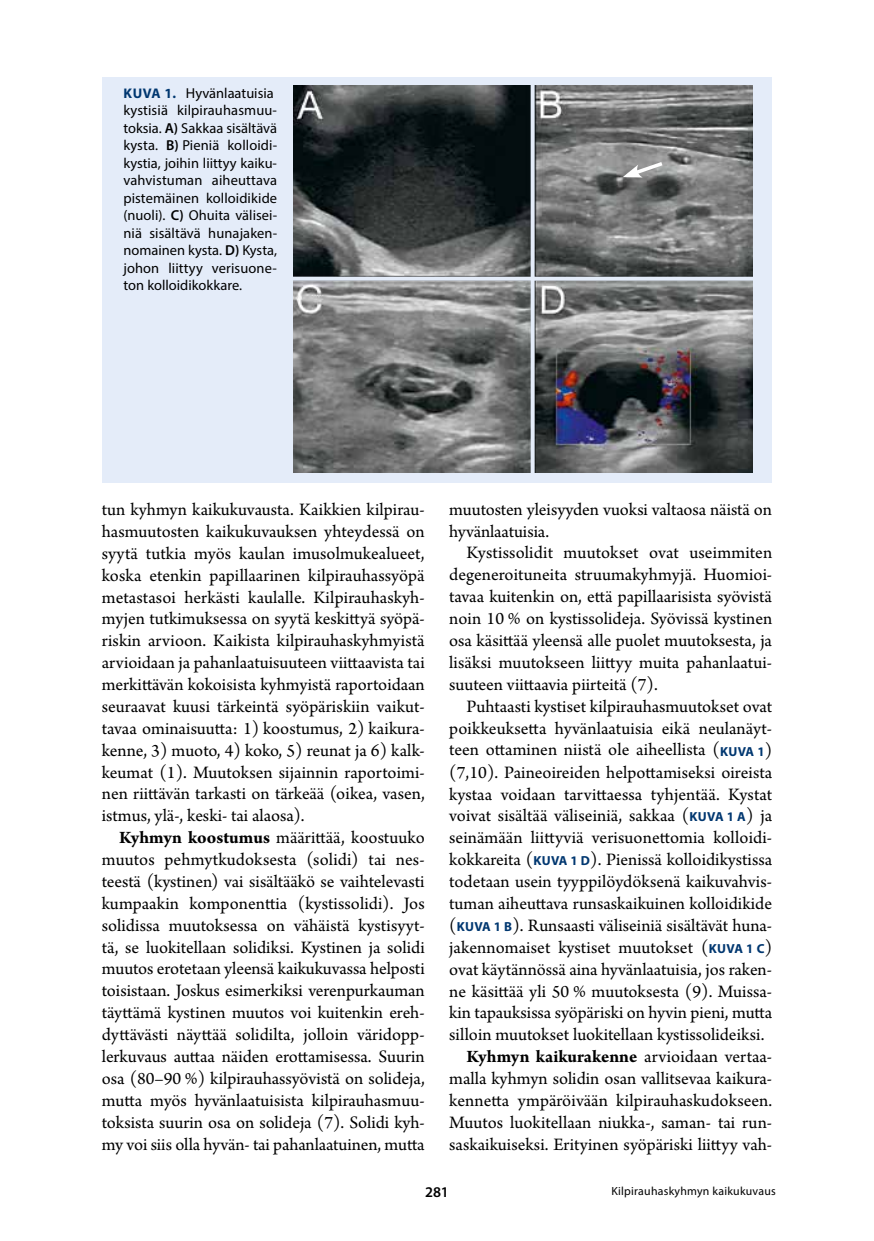
<style>
.page{position:relative;width:874px;height:1241px;background:#fff}
.page>*{position:absolute;margin:0;border:0;box-sizing:border-box;transform-origin:0 0}
.t1{font:18.38px/21.9px "Arno Pro";color:#000;text-align:justify}
.t2{font:700 18.38px "Arno Pro";color:#000}
.t3{font:600 14.88px "Myriad Pro";color:#000}
.t4{font:14.35px/17.5px "Myriad Pro";letter-spacing:.005em;color:#000}
.t5{font:11.9px "Myriad Pro";letter-spacing:.02em;color:#000}
.s1{font-weight:700;font-size:14px;color:#003770}
.s2{font-weight:600}
.s3{font-weight:700}
.s4{font-family:"Myriad Pro";font-weight:700;font-size:13.12px;color:#003770}
.s5{font-weight:400}
</style>
<div class="page">
<div style="left:102px;top:77px;width:669px;height:405px;background:#e4ecf9"></div>
<img style="left:293px;top:86px;width:458px;height:386px">
<svg style="left:530px;top:85px;width:4px;height:388px"></svg>
<div style="left:290px;top:276px;width:465px;height:5px;background:#e4ecf9"></div>
<svg style="left:622px;top:159px;width:44px;height:19px"></svg>
<p class="t4" style="left:123px;top:84px;width:155px"><span class="s1">KUVA 1.</span> Hyvänlaatuisia kystisiä kilpirauhasmuu&shy;toksia. <span class="s2">A)</span> Sakkaa sisältävä kysta. <span class="s2">B)</span> Pieniä kolloidi&shy;kystia, joihin liittyy kaiku&shy;vahvistuman aiheuttava pistemäinen kolloidikide (nuoli). <span class="s2">C)</span> Ohuita välisei&shy;niä sisältävä hunajaken&shy;nomainen kysta. <span class="s2">D)</span> Kysta, johon liittyy verisuone&shy;ton kolloidikokkare.</p>
<p class="t1" style="left:102px;top:499px;width:324px">tun kyhmyn kaikukuvausta. Kaikkien kilpirau&shy;hasmuutosten kaikukuvauksen yhteydessä on syytä tutkia myös kaulan imusolmukealueet, koska etenkin papillaarinen kilpirauhassyöpä metastasoi herkästi kaulalle. Kilpirauhaskyh&shy;myjen tutkimuksessa on syytä keskittyä syöpä&shy;riskin arvioon. Kaikista kilpirauhaskyhmyistä arvioidaan ja pahanlaatuisuuteen viittaavista tai merkittävän kokoisista kyhmyistä raportoidaan seuraavat kuusi tärkeintä syöpäriskiin vaikut&shy;tavaa ominaisuutta: 1) koostumus, 2) kaikura&shy;kenne, 3) muoto, 4) koko, 5) reunat ja 6) kalk&shy;keumat (1). Muutoksen sijainnin raportoimi&shy;nen riittävän tarkasti on tärkeää (oikea, vasen, istmus, ylä-, keski- tai alaosa).</p>
<p class="t1" style="left:102px;top:827px;width:324px;text-indent:17px"><span class="s3">Kyhmyn koostumus</span> määrittää, koostuuko muutos pehmytkudoksesta (solidi) tai nes&shy;teestä (kystinen) vai sisältääkö se vaihtelevasti kumpaakin komponenttia (kystissolidi). Jos solidissa muutoksessa on vähäistä kystisyyt&shy;tä, se luokitellaan solidiksi. Kystinen ja solidi muutos erotetaan yleensä kaikukuvassa helposti toisistaan. Joskus esimerkiksi verenpurkauman täyttämä kystinen muutos voi kuitenkin ereh&shy;dyttävästi näyttää solidilta, jolloin väridopp&shy;lerkuvaus auttaa näiden erottamisessa. Suurin osa (80–90 %) kilpirauhassyövistä on solideja, mutta myös hyvänlaatuisista kilpirauhasmuu&shy;toksista suurin osa on solideja (7). Solidi kyh&shy;my voi siis olla hyvän- tai pahanlaatuinen, mutta</p>
<p class="t1" style="left:449px;top:499px;width:324px">muutosten yleisyyden vuoksi valtaosa näistä on hyvänlaatuisia.</p>
<p class="t1" style="left:449px;top:543px;width:324px;text-indent:17px">Kystissolidit muutokset ovat useimmiten degeneroituneita struumakyhmyjä. Huomioi&shy;tavaa kuitenkin on, että papillaarisista syövistä noin 10 % on kystissolideja. Syövissä kystinen osa käsittää yleensä alle puolet muutoksesta, ja lisäksi muutokseen liittyy muita pahanlaatui&shy;suuteen viittaavia piirteitä (7).</p>
<p class="t1" style="left:466px;top:696px;width:307px">Puhtaasti kystiset kilpirauhasmuutokset ovat</p>
<p class="t1" style="left:449px;top:718px;width:324px">poikkeuksetta hyvänlaatuisia eikä neulanäyt-</p>
<p class="t1" style="left:449px;top:739px;width:324px">teen ottaminen niistä ole aiheellista (<span class="s4">KUVA 1</span>)</p>
<p class="t1" style="left:449px;top:762px;width:324px">(7,10). Paineoireiden helpottamiseksi oireista</p>
<p class="t1" style="left:449px;top:784px;width:324px">kystaa voidaan tarvittaessa tyhjentää. Kystat</p>
<p class="t1" style="left:449px;top:805px;width:324px">voivat sisältää väliseiniä, sakkaa (<span class="s4">KUVA 1 A</span>) ja</p>
<p class="t1" style="left:449px;top:827px;width:324px">seinämään liittyviä verisuonettomia kolloidi-</p>
<p class="t1" style="left:449px;top:849px;width:324px">kokkareita (<span class="s4">KUVA 1 D</span>). Pienissä kolloidikystissa</p>
<p class="t1" style="left:449px;top:871px;width:324px">todetaan usein tyyppilöydöksenä kaikuvahvis-</p>
<p class="t1" style="left:449px;top:893px;width:324px">tuman aiheuttava runsaskaikuinen kolloidikide</p>
<p class="t1" style="left:449px;top:915px;width:324px">(<span class="s4">KUVA 1 B</span>). Runsaasti väliseiniä sisältävät huna-</p>
<p class="t1" style="left:449px;top:937px;width:324px">jakennomaiset kystiset muutokset (<span class="s4">KUVA 1 C</span>)</p>
<p class="t1" style="left:449px;top:959px;width:324px">ovat käytännössä aina hyvänlaatuisia, jos raken-</p>
<p class="t1" style="left:449px;top:980px;width:324px">ne käsittää yli 50 % muutoksesta (9). Muissa-</p>
<p class="t1" style="left:449px;top:1002px;width:324px">kin tapauksissa syöpäriski on hyvin pieni, mutta</p>
<p class="t1" style="left:449px;top:1024px;width:316px">silloin muutokset luokitellaan kystissolideiksi.</p>
<p class="t2" style="left:466px;top:1045px;width:307px">Kyhmyn kaikurakenne <span class="s5">arvioidaan vertaa-</span></p>
<p class="t1" style="left:449px;top:1068px;width:324px">malla kyhmyn solidin osan vallitsevaa kaikura-</p>
<p class="t1" style="left:449px;top:1090px;width:324px">kennetta ympäröivään kilpirauhaskudokseen.</p>
<p class="t1" style="left:449px;top:1112px;width:324px">Muutos luokitellaan niukka-, saman- tai run-</p>
<p class="t1" style="left:449px;top:1133px;width:324px">saskaikuiseksi. Erityinen syöpäriski liittyy vah-</p>
<p class="t3" style="left:425px;top:1182px;width:25px">281</p>
<p class="t5" style="left:611px;top:1183px;width:166px">Kilpirauhaskyhmyn kaikukuvaus</p>
</div>
